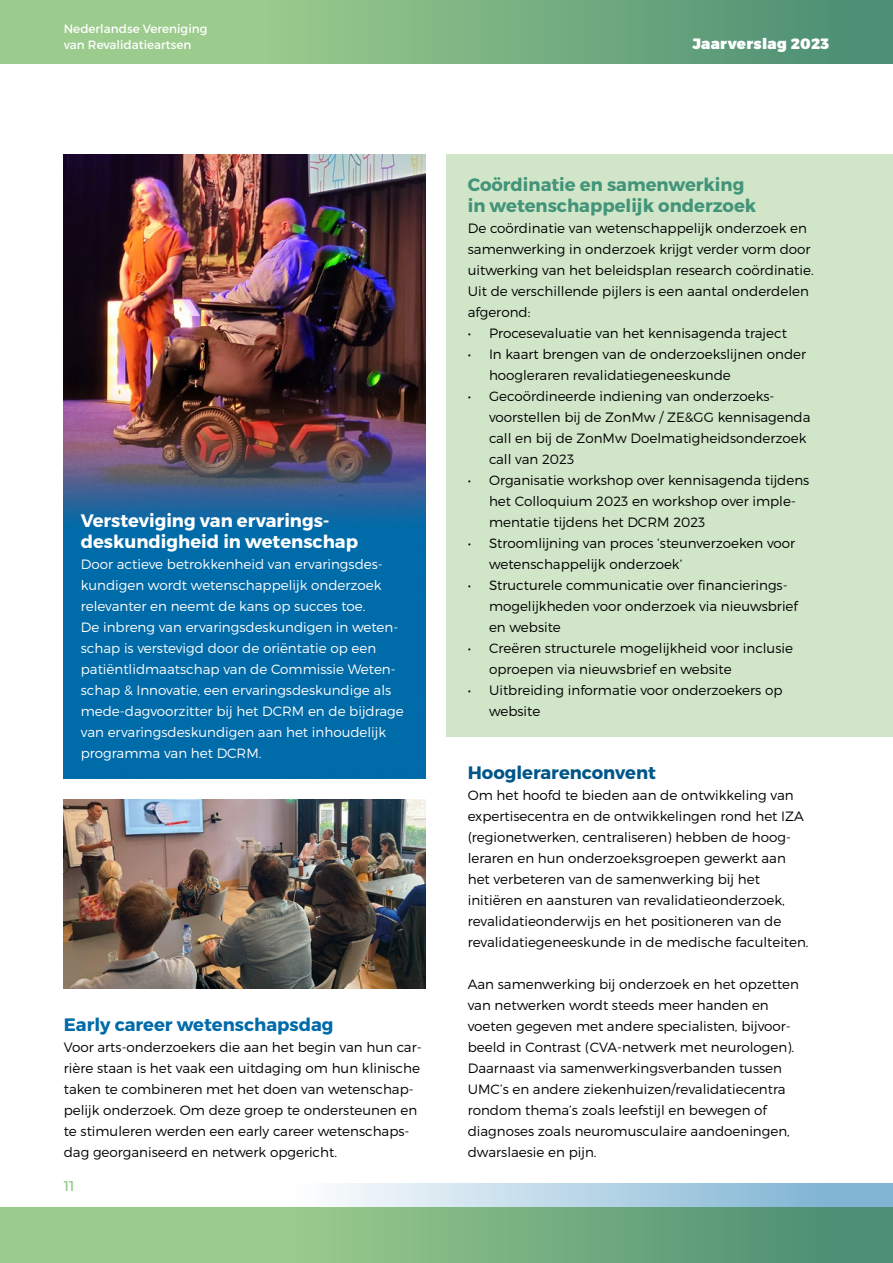
<style>
.page{position:relative;width:893px;height:1263px;background:#fff}
.page>*{position:absolute;margin:0;border:0;box-sizing:border-box;transform-origin:0 0}
.tussenkop{font:700 18px "Montserrat";color:#43947a}
.tussenkop-2{font:700 18px "Montserrat";color:#fff}
.tussenkop-3{font:700 18px "Montserrat";color:#006ba9}
.tussenkop-4{font:700 18px "Montserrat";color:#005689}
.t1{font:900 15px "Montserrat";letter-spacing:.02em;color:#fff}
.t2{font:14.25px "Montserrat";color:#9bcb8d}
.bodytekst{font:300 13.5px/21px "Montserrat";color:#000}
.bodytekst-2{font:300 13.5px/21px "Montserrat";color:#fff}
.t3{font:12px/16px "Montserrat";color:#fff}
</style>
<div class="page">
<div style="left:0;top:0;width:893px;height:64px;background:#9bcb8d"></div>
<div style="left:225px;top:0;width:668px;height:64px;background:linear-gradient(to right,#9fce8e,#488c73)"></div>
<svg style="left:0;top:1184px;width:893px;height:79px;background:#95c2a2"></svg>
<div style="left:446px;top:155px;width:447px;height:582px;background:#d1e6c9"></div>
<img style="left:64px;top:155px;width:361px;height:624px">
<img style="left:64px;top:800px;width:361px;height:189px">
<p class="t3" style="left:64px;top:21px;width:145px">Nederlandse Vereniging van Revalidatieartsen</p>
<p class="t1" style="left:692px;top:34px;width:138px">Jaarverslag 2023</p>
<p class="tussenkop-2" style="left:81px;top:509px;width:250px">Versteviging van ervarings-</p>
<p class="tussenkop-2" style="left:81px;top:530px;width:279px">deskundigheid in wetenschap</p>
<p class="bodytekst-2" style="left:81px;top:553px;width:303px">Door actieve betrokkenheid van ervaringsdes-</p>
<p class="bodytekst-2" style="left:81px;top:574px;width:302px">kundigen wordt wetenschappelijk onderzoek relevanter en neemt de kans op succes toe.</p>
<p class="bodytekst-2" style="left:81px;top:616px;width:319px">De inbreng van ervaringsdeskundigen in weten-</p>
<p class="bodytekst-2" style="left:81px;top:637px;width:297px">schap is verstevigd door de oriëntatie op een</p>
<p class="bodytekst-2" style="left:81px;top:658px;width:324px">patiëntlidmaatschap van de Commissie Weten&shy;schap &amp; Innovatie, een ervaringsdeskundige als mede-dagvoorzitter bij het DCRM en de bijdrage van ervaringsdeskundigen aan het inhoudelijk programma van het DCRM.</p>
<p class="tussenkop-3" style="left:64px;top:1013px;width:271px">Early career wetenschapsdag</p>
<p class="bodytekst" style="left:64px;top:1036px;width:359px">Voor arts-onderzoekers die aan het begin van hun car&shy;rière staan is het vaak een uitdaging om hun klinische taken te combineren met het doen van wetenschap&shy;pelijk onderzoek. Om deze groep te ondersteunen en te stimuleren werden een early career wetenschaps&shy;dag georganiseerd en netwerk opgericht.</p>
<p class="t2" style="left:64px;top:1177px;width:13px">11</p>
<p class="tussenkop" style="left:468px;top:173px;width:278px">Coördinatie en samenwerking</p>
<p class="tussenkop" style="left:468px;top:194px;width:290px">in wetenschappelijk onderzoek</p>
<p class="bodytekst" style="left:468px;top:217px;width:347px">De coördinatie van wetenschappelijk onderzoek en samenwerking in onderzoek krijgt verder vorm door uitwerking van het beleidsplan research coördinatie.<br>Uit de verschillende pijlers is een aantal onderdelen afgerond:</p>
<p class="bodytekst" style="left:468px;top:322px;width:321px">• Procesevaluatie van het kennisagenda traject</p>
<p class="bodytekst" style="left:489px;top:343px;width:319px;text-indent:-21px">• In kaart brengen van de onderzoekslijnen onder hoogleraren revalidatiegeneeskunde</p>
<p class="bodytekst" style="left:489px;top:385px;width:323px;text-indent:-21px">• Gecoördineerde indiening van onderzoeks&shy;voorstellen bij de ZonMw / ZE&amp;GG kennisagenda call en bij de ZonMw Doelmatigheidsonderzoek call van 2023</p>
<p class="bodytekst" style="left:489px;top:469px;width:322px;text-indent:-21px">• Organisatie workshop over kennisagenda tijdens het Colloquium 2023 en workshop over imple&shy;mentatie tijdens het DCRM 2023</p>
<p class="bodytekst" style="left:489px;top:532px;width:308px;text-indent:-21px">• Stroomlijning van proces ‘steunverzoeken voor wetenschappelijk onderzoek’</p>
<p class="bodytekst" style="left:489px;top:574px;width:310px;text-indent:-21px">• Structurele communicatie over financierings&shy;mogelijkheden voor onderzoek via nieuwsbrief en website</p>
<p class="bodytekst" style="left:489px;top:637px;width:306px;text-indent:-21px">• Creëren structurele mogelijkheid voor inclusie oproepen via nieuwsbrief en website</p>
<p class="bodytekst" style="left:489px;top:679px;width:295px;text-indent:-21px">• Uitbreiding informatie voor onderzoekers op website</p>
<p class="tussenkop-4" style="left:468px;top:761px;width:190px">Hooglerarenconvent</p>
<p class="bodytekst" style="left:468px;top:784px;width:327px">Om het hoofd te bieden aan de ontwikkeling van</p>
<p class="bodytekst" style="left:468px;top:805px;width:338px">expertisecentra en de ontwikkelingen rond het IZA</p>
<p class="bodytekst" style="left:468px;top:826px;width:325px">(regionetwerken, centraliseren) hebben de hoog-</p>
<p class="bodytekst" style="left:468px;top:847px;width:320px">leraren en hun onderzoeksgroepen gewerkt aan</p>
<p class="bodytekst" style="left:468px;top:868px;width:294px">het verbeteren van de samenwerking bij het</p>
<p class="bodytekst" style="left:468px;top:889px;width:319px">initiëren en aansturen van revalidatieonderzoek,</p>
<p class="bodytekst" style="left:468px;top:910px;width:315px">revalidatieonderwijs en het positioneren van de</p>
<p class="bodytekst" style="left:468px;top:931px;width:342px">revalidatiegeneeskunde in de medische faculteiten.</p>
<p class="bodytekst" style="left:468px;top:973px;width:333px">Aan samenwerking bij onderzoek en het opzetten</p>
<p class="bodytekst" style="left:468px;top:994px;width:303px">van netwerken wordt steeds meer handen en</p>
<p class="bodytekst" style="left:468px;top:1015px;width:324px">voeten gegeven met andere specialisten, bijvoor-</p>
<p class="bodytekst" style="left:468px;top:1036px;width:328px">beeld in Contrast (CVA-netwerk met neurologen).<br>Daarnaast via samenwerkingsverbanden tussen</p>
<p class="bodytekst" style="left:468px;top:1078px;width:319px">UMC’s en andere ziekenhuizen/revalidatiecentra</p>
<p class="bodytekst" style="left:468px;top:1099px;width:301px">rondom thema’s zoals leefstijl en bewegen of</p>
<p class="bodytekst" style="left:468px;top:1120px;width:324px">diagnoses zoals neuromusculaire aandoeningen, dwarslaesie en pijn.</p>
</div>
